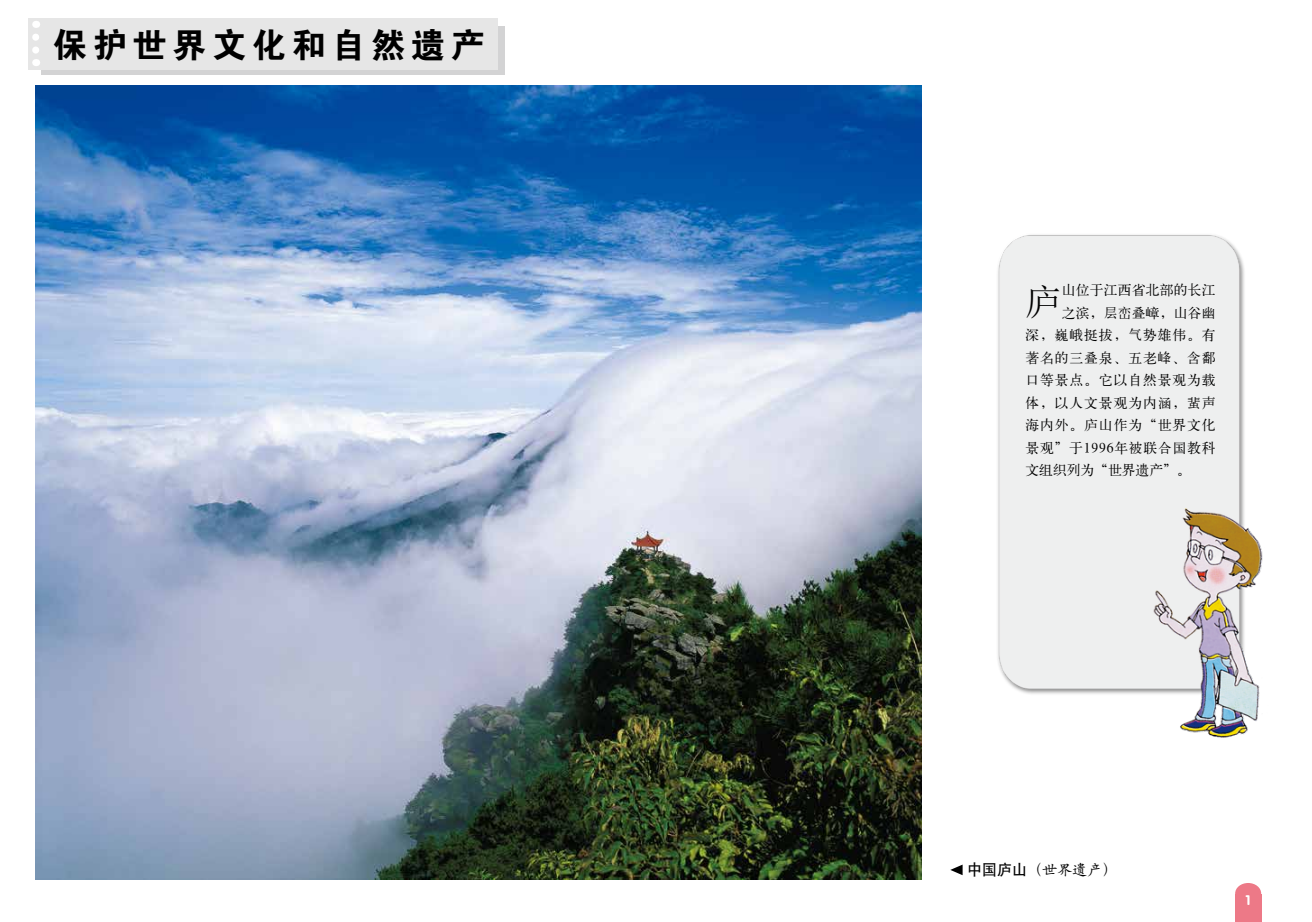
<style>
.page{position:relative;width:1312px;height:922px;background:#fff}
.page>*{position:absolute;margin:0;border:0;box-sizing:border-box;transform-origin:0 0}
.t1{font:36.25px "Sim Sun";color:#000}
.t2{font:34.25px "FZDHTJW GB1 0";letter-spacing:.16em;color:#000}
.t3{font:15px "H Yc 1 gj";color:#000}
.t4{font:13.75px "H Ya 1 gj";letter-spacing:.07em;color:#000}
.t5{font:13.75px "H Ya 1 gj";letter-spacing:.02em;color:#000}
.t6{font:13.75px "H Ya 1 gj";color:#000}
.t7{font:13.75px "FZY4 JW GB1 0";color:#fff}
.s1{font-family:"H Yb 1 gj"}
</style>
<div class="page">
<img style="left:998px;top:234px;width:265px;height:504px">
<div style="left:41px;top:26px;width:463px;height:49px;background:#d3d3d4"></div>
<svg style="left:950px;top:865px;width:12px;height:10px"></svg>
<div style="left:28px;top:18px;width:469px;height:52px;background:#e6e6e6"></div>
<svg style="left:32px;top:37px;width:7px;height:29px"></svg>
<div style="left:1234px;top:894px;width:26px;height:27px;background:#ed7987"></div>
<div style="left:1234px;top:882px;width:26px;height:21px;background:#ed7987;border-radius:50%"></div>
<img style="left:35px;top:85px;width:886px;height:794px">
<h2 class="t2" style="left:53px;top:27px;width:433px">保护世界文化和自然遗产</h2>
<h1 class="t1" style="left:1025px;top:283px;width:38px">庐</h1>
<p class="t5" style="left:1061px;top:283px;width:155px">山位于江西省北部的长江</p>
<p class="t5" style="left:1061px;top:305px;width:155px">之滨，层峦叠嶂，山谷幽</p>
<p class="t4" style="left:1025px;top:328px;width:191px">深，巍峨挺拔，气势雄伟。有</p>
<p class="t4" style="left:1025px;top:350px;width:191px">著名的三叠泉、五老峰、含鄱</p>
<p class="t4" style="left:1025px;top:373px;width:191px">口等景点。它以自然景观为载</p>
<p class="t4" style="left:1025px;top:395px;width:191px">体，以人文景观为内涵，蜚声</p>
<p class="t4" style="left:1025px;top:418px;width:191px">海内外。庐山作为“世界文化</p>
<p class="t4" style="left:1025px;top:440px;width:191px">景观”于1996年被联合国教科</p>
<p class="t6" style="left:1025px;top:463px;width:166px">文组织列为“世界遗产”。</p>
<p class="t3" style="left:966px;top:861px;width:151px"><span class="s1">中国庐山</span>（世界遗产）</p>
<p class="t7" style="left:1245px;top:891px;width:7px">1</p>
</div>
